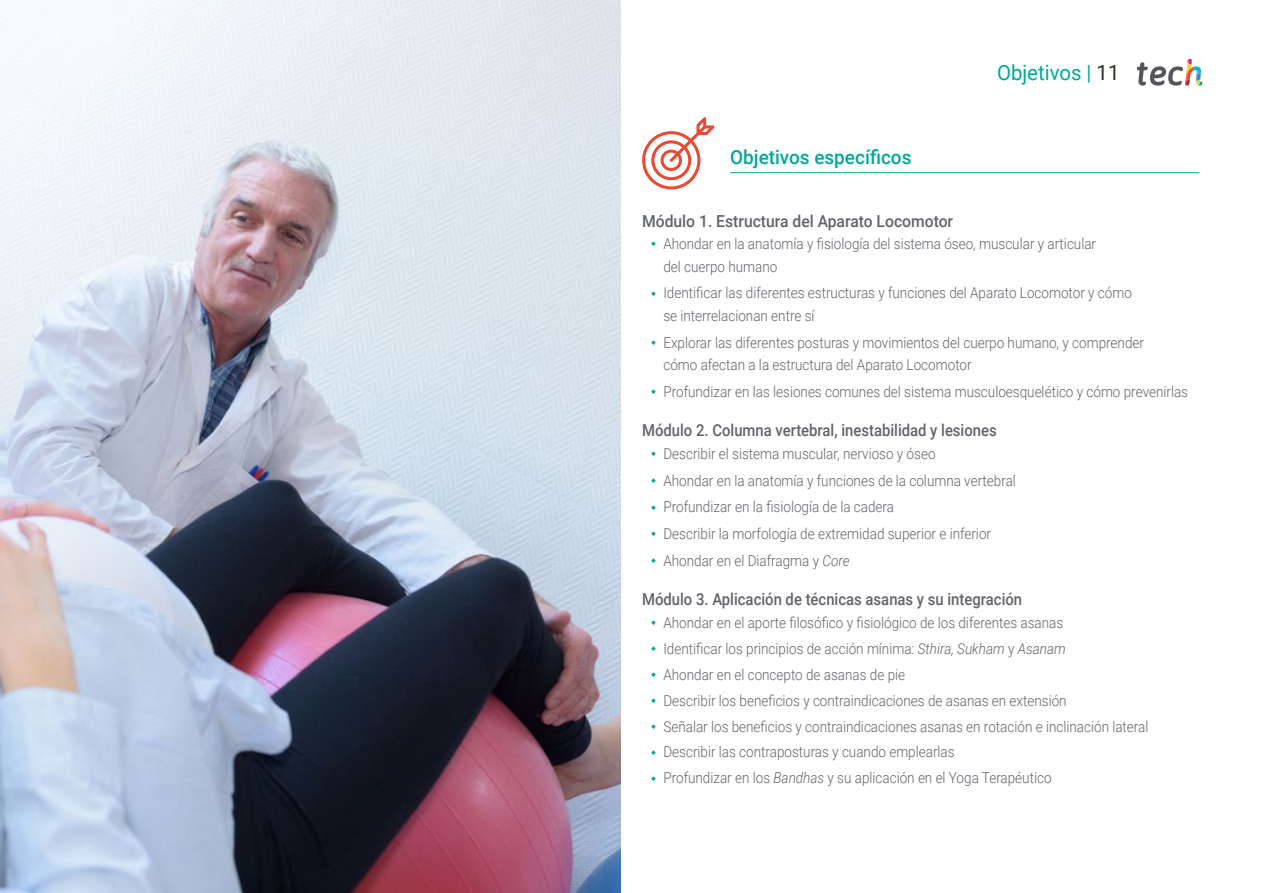
<style>
.page{position:relative;width:1263px;height:893px;background:#fff}
.page>*{position:absolute;margin:0;border:0;box-sizing:border-box;transform-origin:0 0}
.t1{font:21px "Roboto";color:#00a996}
.t2{font:500 19.5px "Roboto";color:#00a996}
.t3{font:500 16.5px "Roboto";color:#61646a;scale:.9 1}
.t4{font:500 16.5px "Roboto";color:#61646a;scale:.95 1}
.t5{font:300 15px/26px "Roboto";color:#61646a;scale:.9 1}
.s1{color:#312e20}
.s2{font-style:italic}
</style>
<div class="page">
<img style="left:0;top:0;width:621px;height:893px">
<hr style="left:730px;top:172px;width:469px;height:1px;background:#00a996">
<svg style="left:642px;top:117px;width:72px;height:72px"></svg>
<svg style="left:1137px;top:59px;width:65px;height:27px"></svg>
<h2 class="t2" style="left:730px;top:144px;width:183px">Objetivos específicos</h2>
<h1 class="t1" style="left:997px;top:57px;width:124px">Objetivos | <span class="s1">11</span></h1>
<p class="t4" style="left:642px;top:209px;width:329px">Módulo 1. Estructura del Aparato Locomotor</p>
<p class="t5" style="left:663px;top:232px;width:482px;line-height:22.5px">Ahondar en la anatomía y fisiología del sistema óseo, muscular y articular del cuerpo humano</p>
<p class="t5" style="left:663px;top:281px;width:522px;line-height:22.5px">Identificar las diferentes estructuras y funciones del Aparato Locomotor y cómo se interrelacionan entre sí</p>
<p class="t5" style="left:663px;top:330px;width:535px;line-height:22.5px">Explorar las diferentes posturas y movimientos del cuerpo humano, y comprender cómo afectan a la estructura del Aparato Locomotor</p>
<p class="t5" style="left:663px;top:378px;width:584px">Profundizar en las lesiones comunes del sistema musculoesquelético y cómo prevenirlas</p>
<p class="t3" style="left:642px;top:419px;width:395px">Módulo 2. Columna vertebral, inestabilidad y lesiones</p>
<p class="t5" style="left:663px;top:440px;width:393px;line-height:26.7px">Describir el sistema muscular, nervioso y óseo<br>Ahondar en la anatomía y funciones de la columna vertebral Profundizar en la fisiología de la cadera<br>Describir la morfología de extremidad superior e inferior Ahondar en el Diafragma y <span class="s2">Core</span></p>
<p class="t3" style="left:642px;top:588px;width:424px">Módulo 3. Aplicación de técnicas asanas y su integración</p>
<p class="t5" style="left:663px;top:609px;width:540px">Ahondar en el aporte filosófico y fisiológico de los diferentes asanas<br>Identificar los principios de acción mínima: <span class="s2">Sthira, Sukham</span> y <span class="s2">Asanam<br></span>Ahondar en el concepto de asanas de pie<br>Describir los beneficios y contraindicaciones de asanas en extensión<br>Señalar los beneficios y contraindicaciones asanas en rotación e inclinación lateral Describir las contraposturas y cuando emplearlas<br>Profundizar en los <span class="s2">Bandhas</span> y su aplicación en el Yoga Terapéutico</p>
</div>
